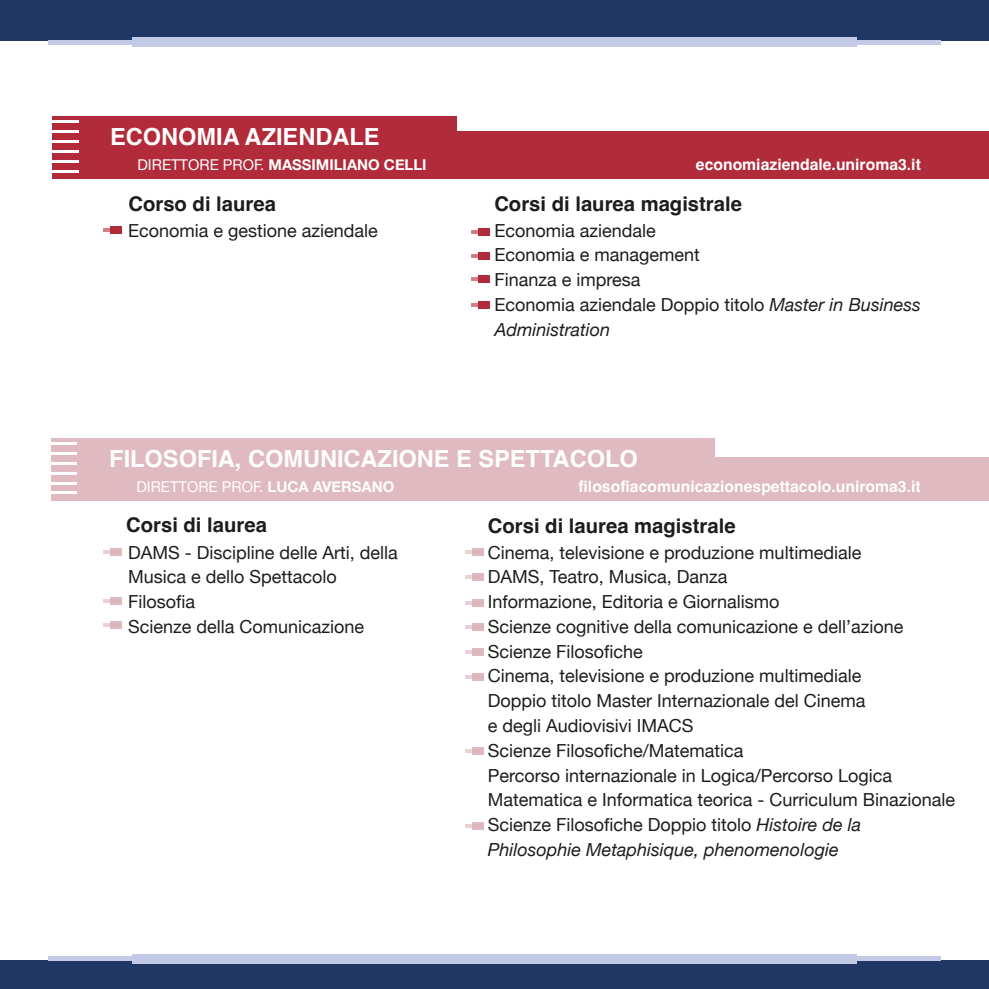
<style>
.page{position:relative;width:989px;height:989px;background:#fff}
.page>*{position:absolute;margin:0;border:0;box-sizing:border-box;transform-origin:0 0}
.t1{font:700 23.62px "Helvetica";color:#fff}
.t2{font:700 20.25px "Helvetica";color:#1d1d1b}
.t3{font:18px/24.8px "Helvetica Neue";color:#1d1d1b}
.t4{font:700 15.75px "Helvetica";color:#fff}
.t5{font:700 14.85px "Helvetica Neue";color:#fff}
.t6{font:14.85px "Helvetica Neue";color:#fff}
.s1{font-weight:400}
.s2{font-style:italic}
.s3{font-weight:700}
</style>
<div class="page">
<div style="left:52px;top:438px;width:937px;height:62px;background:#dfbac1"></div>
<hr style="left:7px;top:442px;width:70px;height:3px;background:#fff">
<hr style="left:7px;top:452px;width:70px;height:3px;background:#fff">
<hr style="left:7px;top:462px;width:70px;height:3px;background:#fff">
<hr style="left:7px;top:472px;width:70px;height:2px;background:#fff">
<hr style="left:7px;top:482px;width:70px;height:2px;background:#fff">
<hr style="left:7px;top:491px;width:70px;height:3px;background:#fff">
<div style="left:53px;top:116px;width:936px;height:62px;background:#b22b3a"></div>
<hr style="left:7px;top:120px;width:71px;height:3px;background:#fff">
<hr style="left:7px;top:130px;width:71px;height:3px;background:#fff">
<hr style="left:7px;top:140px;width:71px;height:3px;background:#fff">
<hr style="left:7px;top:150px;width:71px;height:3px;background:#fff">
<hr style="left:7px;top:160px;width:71px;height:3px;background:#fff">
<hr style="left:7px;top:170px;width:71px;height:2px;background:#fff">
<hr style="left:471px;top:230px;width:18px;height:4px;background:#d07f88">
<div style="left:478px;top:228px;width:11px;height:8px;background:#b22b3a"></div>
<hr style="left:104px;top:228px;width:17px;height:4px;background:#d07f88">
<div style="left:110px;top:227px;width:12px;height:7px;background:#b22b3a"></div>
<hr style="left:104px;top:550px;width:17px;height:4px;background:#ead1d5">
<div style="left:110px;top:548px;width:12px;height:8px;background:#dcb3ba"></div>
<hr style="left:465px;top:550px;width:18px;height:4px;background:#ead1d5">
<div style="left:472px;top:548px;width:11px;height:8px;background:#dcb3ba"></div>
<hr style="left:465px;top:575px;width:18px;height:4px;background:#ead1d5">
<div style="left:472px;top:573px;width:11px;height:8px;background:#dcb3ba"></div>
<hr style="left:465px;top:601px;width:18px;height:3px;background:#dcb3ba">
<div style="left:472px;top:599px;width:11px;height:7px;background:#dcb3ba"></div>
<hr style="left:465px;top:625px;width:18px;height:3px;background:#dcb3ba">
<div style="left:472px;top:623px;width:11px;height:7px;background:#dcb3ba"></div>
<hr style="left:465px;top:650px;width:18px;height:3px;background:#dcb3ba">
<div style="left:472px;top:648px;width:11px;height:7px;background:#dcb3ba"></div>
<hr style="left:465px;top:824px;width:18px;height:4px;background:#ead1d5">
<div style="left:472px;top:822px;width:11px;height:8px;background:#dcb3ba"></div>
<svg style="left:465px;top:749px;width:7px;height:3px"></svg>
<div style="left:472px;top:746px;width:11px;height:8px;background:#dcb3ba"></div>
<svg style="left:465px;top:675px;width:7px;height:3px"></svg>
<div style="left:472px;top:673px;width:11px;height:7px;background:#dcb3ba"></div>
<hr style="left:104px;top:599px;width:17px;height:4px;background:#ead1d5">
<div style="left:110px;top:597px;width:12px;height:8px;background:#dcb3ba"></div>
<hr style="left:104px;top:623px;width:17px;height:4px;background:#ead1d5">
<div style="left:110px;top:621px;width:12px;height:8px;background:#dcb3ba"></div>
<svg style="left:471px;top:254px;width:7px;height:3px"></svg>
<div style="left:478px;top:252px;width:11px;height:7px;background:#b22b3a"></div>
<hr style="left:471px;top:277px;width:18px;height:4px;background:#d07f88">
<div style="left:478px;top:275px;width:11px;height:8px;background:#b22b3a"></div>
<hr style="left:471px;top:303px;width:18px;height:3px;background:#b22b3a">
<div style="left:478px;top:301px;width:11px;height:7px;background:#b22b3a"></div>
<div style="left:0;top:960px;width:989px;height:29px;background:#203664"></div>
<hr style="left:48px;top:956px;width:892px;height:4px;background:#c3cae8">
<div style="left:132px;top:953px;width:724px;height:10px;background:#c3cae8"></div>
<div style="left:457px;top:101px;width:532px;height:30px;background:#fff"></div>
<div style="left:715px;top:418px;width:274px;height:39px;background:#fff"></div>
<div style="left:0;top:0;width:989px;height:40px;background:#203664"></div>
<hr style="left:48px;top:40px;width:892px;height:4px;background:#c3cae8">
<div style="left:132px;top:37px;width:724px;height:10px;background:#c3cae8"></div>
<h1 class="t1" style="left:110px;top:122px;width:271px">ECONOMIA AZIENDALE</h1>
<p class="t5" style="left:137px;top:153px;width:291px"><span class="s1">DIRETTORE PROF.</span> MASSIMILIANO CELLI</p>
<p class="t2" style="left:128px;top:191px;width:149px">Corso di laurea</p>
<p class="t3" style="left:128px;top:219px;width:251px">Economia e gestione aziendale</p>
<p class="t4" style="left:696px;top:155px;width:226px">economiaziendale.uniroma3.it</p>
<p class="t2" style="left:494px;top:191px;width:249px">Corsi di laurea magistrale</p>
<p class="t3" style="left:494px;top:219px;width:428px">Economia aziendale<br>Economia e management<br>Finanza e impresa<br>Economia aziendale Doppio titolo <span class="s2">Master in Business<br>Administration</span></p>
<h1 class="t1" style="left:109px;top:444px;width:530px">FILOSOFIA, COMUNICAZIONE E SPETTACOLO</h1>
<p class="t6" style="left:136px;top:476px;width:259px">DIRETTORE PROF. <span class="s3">LUCA AVERSANO</span></p>
<p class="t4" style="left:578px;top:477px;width:344px">filosofiacomunicazionespettacolo.uniroma3.it</p>
<p class="t2" style="left:126px;top:513px;width:142px">Corsi di laurea</p>
<p class="t3" style="left:128px;top:541px;width:271px">DAMS - Discipline delle Arti, della<br>Musica e dello Spettacolo<br>Filosofia<br>Scienze della Comunicazione</p>
<p class="t2" style="left:488px;top:513px;width:249px">Corsi di laurea magistrale</p>
<p class="t3" style="left:488px;top:541px;width:469px">Cinema, televisione e produzione multimediale<br>DAMS, Teatro, Musica, Danza<br>Informazione, Editoria e Giornalismo<br>Scienze cognitive della comunicazione e dell’azione Scienze Filosofiche<br>Cinema, televisione e produzione multimediale<br>Doppio titolo Master Internazionale del Cinema<br>e degli Audiovisivi IMACS<br>Scienze Filosofiche/Matematica<br>Percorso internazionale in Logica/Percorso Logica Matematica e Informatica teorica - Curriculum Binazionale Scienze Filosofiche Doppio titolo <span class="s2">Histoire de la Philosophie Metaphisique, phenomenologie</span></p>
</div>
